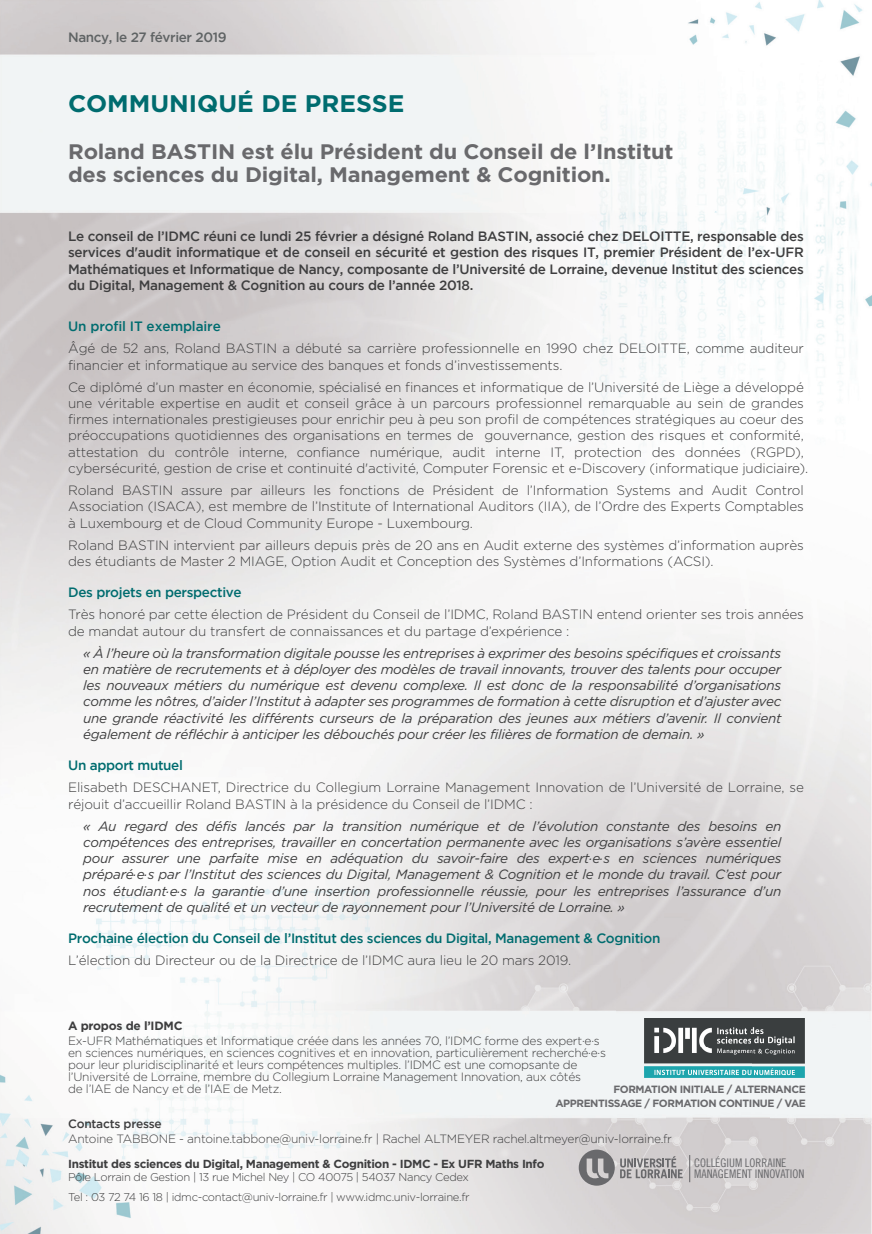
<style>
.page{position:relative;width:872px;height:1234px;background:#fff}
.page>*{position:absolute;margin:0;border:0;box-sizing:border-box;transform-origin:0 0}
.t1{font:700 24px "Gotham";color:#006c6f;scale:1.04 1}
.t2{font:700 21px/22.5px "Gotham";letter-spacing:-.01em;color:#69696c;scale:1.04 1}
.t3{font:300 13.5px/16.2px "Gotham";letter-spacing:-.01em;color:#3e3e3f}
.t4{font:italic 13.5px/16.2px "Gotham";letter-spacing:-.02em;color:#3e3e3f;text-align:justify}
.t5{font:500 13.5px/16.2px "Gotham";letter-spacing:-.02em;color:#3e3e3f;text-align:justify}
.t6{font:500 13.5px "Gotham";letter-spacing:-.025em;color:#006c6f}
.t7{font:500 13.5px "Gotham";letter-spacing:-.03em;color:#5f6364}
.t8{font:300 12px/12px "Gotham";letter-spacing:-.02em;color:#3e3e3f}
.t9{font:700 12px "Gotham";letter-spacing:-.02em;color:#3e3e3f}
.t10{font:500 12px "Gotham";letter-spacing:-.02em;color:#3e3e3f}
.t11{font:11.85px/11.7px "Trade Gothic LT Cond Eighteen";color:#69696c}
.t12{font:700 11.7px "Gotham";letter-spacing:-.03em;color:#3e3e3f}
.t13{font:300 11.25px "Gotham";letter-spacing:-.03em;color:#3e3e3f}
.t14{font:700 10.5px/14.4px "Gotham";letter-spacing:-.04em;color:#69696c;text-align:right}
</style>
<div class="page">
<img style="left:615px;top:0;width:257px;height:1018px">
<img style="left:615px;top:1018px;width:51px;height:215px">
<img style="left:770px;top:1018px;width:102px;height:215px">
<img style="left:666px;top:1077px;width:104px;height:156px">
<svg style="left:579px;top:1149px;width:103px;height:36px;background:#adaaac"></svg>
<svg style="left:689px;top:1154px;width:1px;height:27px"></svg>
<img style="left:644px;top:1017px;width:160px;height:60px">
<p class="t7" style="left:68px;top:30px;width:160px">Nancy, le 27 février 2019</p>
<h1 class="t1" style="left:68px;top:88px;width:325px">COMMUNIQUÉ DE PRESSE</h1>
<h2 class="t2" style="left:68px;top:140px;width:583px">Roland BASTIN est élu Président du Conseil de l’Institut des sciences du Digital, Management &amp; Cognition.</h2>
<p class="t5" style="left:68px;top:228px;width:737px">Le conseil de l’IDMC réuni ce lundi 25 février a désigné Roland BASTIN, associé chez DELOITTE, responsable des services d'audit informatique et de conseil en sécurité et gestion des risques IT, premier Président de l’ex-UFR Mathématiques et Informatique de Nancy, composante de l’Université de Lorraine, devenue Institut des sciences du Digital, Management &amp; Cognition au cours de l’année 2018.</p>
<p class="t6" style="left:68px;top:318px;width:154px">Un profil IT exemplaire</p>
<p class="t3" style="left:68px;top:340px;width:737px">Âgé de 52 ans, Roland BASTIN a débuté sa carrière professionnelle en 1990 chez DELOITTE, comme auditeur financier et informatique au service des banques et fonds d’investissements.</p>
<p class="t3" style="left:68px;top:378px;width:741px">Ce diplômé d’un master en économie, spécialisé en finances et informatique de l’Université de Liège a développé une véritable expertise en audit et conseil grâce à un parcours professionnel remarquable au sein de grandes firmes internationales prestigieuses pour enrichir peu à peu son profil de compétences stratégiques au coeur des préoccupations quotidiennes des organisations en termes de gouvernance, gestion des risques et conformité, attestation du contrôle interne, confiance numérique, audit interne IT, protection des données (RGPD), cybersécurité, gestion de crise et continuité d'activité, Computer Forensic et e-Discovery (informatique judiciaire).</p>
<p class="t3" style="left:68px;top:482px;width:737px;text-align:justify">Roland BASTIN assure par ailleurs les fonctions de Président de l’Information Systems and Audit Control Association (ISACA), est membre de l’Institute of International Auditors (IIA), de l’Ordre des Experts Comptables à Luxembourg et de Cloud Community Europe - Luxembourg.</p>
<p class="t3" style="left:68px;top:536px;width:737px">Roland BASTIN intervient par ailleurs depuis près de 20 ans en Audit externe des systèmes d’information auprès des étudiants de Master 2 MIAGE, Option Audit et Conception des Systèmes d’Informations (ACSI).</p>
<p class="t6" style="left:68px;top:584px;width:175px">Des projets en perspective</p>
<p class="t3" style="left:68px;top:606px;width:737px">Très honoré par cette élection de Président du Conseil de l’IDMC, Roland BASTIN entend orienter ses trois années de mandat autour du transfert de connaissances et du partage d’expérience :</p>
<p class="t4" style="left:83px;top:644px;width:699px">« À l’heure où la transformation digitale pousse les entreprises à exprimer des besoins spécifiques et croissants en matière de recrutements et à déployer des modèles de travail innovants, trouver des talents pour occuper les nouveaux métiers du numérique est devenu complexe. Il est donc de la responsabilité d’organisations comme les nôtres, d’aider l’Institut à adapter ses programmes de formation à cette disruption et d’ajuster avec une grande réactivité les différents curseurs de la préparation des jeunes aux métiers d’avenir. Il convient également de réfléchir à anticiper les débouchés pour créer les filières de formation de demain. »</p>
<p class="t6" style="left:68px;top:757px;width:116px">Un apport mutuel</p>
<p class="t3" style="left:68px;top:779px;width:737px">Elisabeth DESCHANET, Directrice du Collegium Lorraine Management Innovation de l’Université de Lorraine, se réjouit d’accueillir Roland BASTIN à la présidence du Conseil de l’IDMC :</p>
<p class="t4" style="left:83px;top:817px;width:699px">« Au regard des défis lancés par la transition numérique et de l’évolution constante des besoins en compétences des entreprises, travailler en concertation permanente avec les organisations s’avère essentiel pour assurer une parfaite mise en adéquation du savoir-faire des expert.e.s en sciences numériques préparé.e.s par l’Institut des sciences du Digital, Management &amp; Cognition et le monde du travail. C’est pour nos étudiant.e.s la garantie d’une insertion professionnelle réussie, pour les entreprises l’assurance d’un recrutement de qualité et un vecteur de rayonnement pour l’Université de Lorraine. »</p>
<p class="t6" style="left:68px;top:930px;width:594px">Prochaine élection du Conseil de l’Institut des sciences du Digital, Management &amp; Cognition</p>
<p class="t3" style="left:68px;top:951px;width:504px">L’élection du Directeur ou de la Directrice de l’IDMC aura lieu le 20 mars 2019.</p>
<p class="t9" style="left:68px;top:1017px;width:116px">A propos de l’IDMC</p>
<p class="t8" style="left:68px;top:1034px;width:539px">Ex-UFR Mathématiques et Informatique créée dans les années 70, l’IDMC forme des expert·e·s en sciences numériques, en sciences cognitives et en innovation, particulièrement recherché·e·s pour leur pluridisciplinarité et leurs compétences multiples. l’IDMC est une comopsante de l’Université de Lorraine, membre du Collegium Lorraine Management Innovation, aux côtés<br>de l’IAE de Nancy et de l’IAE de Metz.</p>
<p class="t10" style="left:68px;top:1116px;width:95px">Contacts presse</p>
<p class="t8" style="left:68px;top:1132px;width:605px">Antoine TABBONE - antoine.tabbone@univ-lorraine.fr | Rachel ALTMEYER rachel.altmeyer@univ-lorraine.fr</p>
<p class="t14" style="left:555px;top:1081px;width:252px">FORMATION INITIALE / ALTERNANCE<br>APPRENTISSAGE / FORMATION CONTINUE / VAE</p>
<p class="t12" style="left:68px;top:1155px;width:478px">Institut des sciences du Digital, Management &amp; Cognition - IDMC - Ex UFR Maths Info</p>
<p class="t13" style="left:68px;top:1190px;width:403px">Tel : 03 72 74 16 18 | idmc-contact@univ-lorraine.fr | www.idmc.univ-lorraine.fr</p>
<p class="t13" style="left:68px;top:1170px;width:402px">Pôle Lorrain de Gestion | 13 rue Michel Ney | CO 40075 | 54037 Nancy Cedex</p>
<p class="t11" style="left:694px;top:1155px;width:112px">COLLÉGIUM LORRAINE<br>MANAGEMENT INNOVATION</p>
</div>
